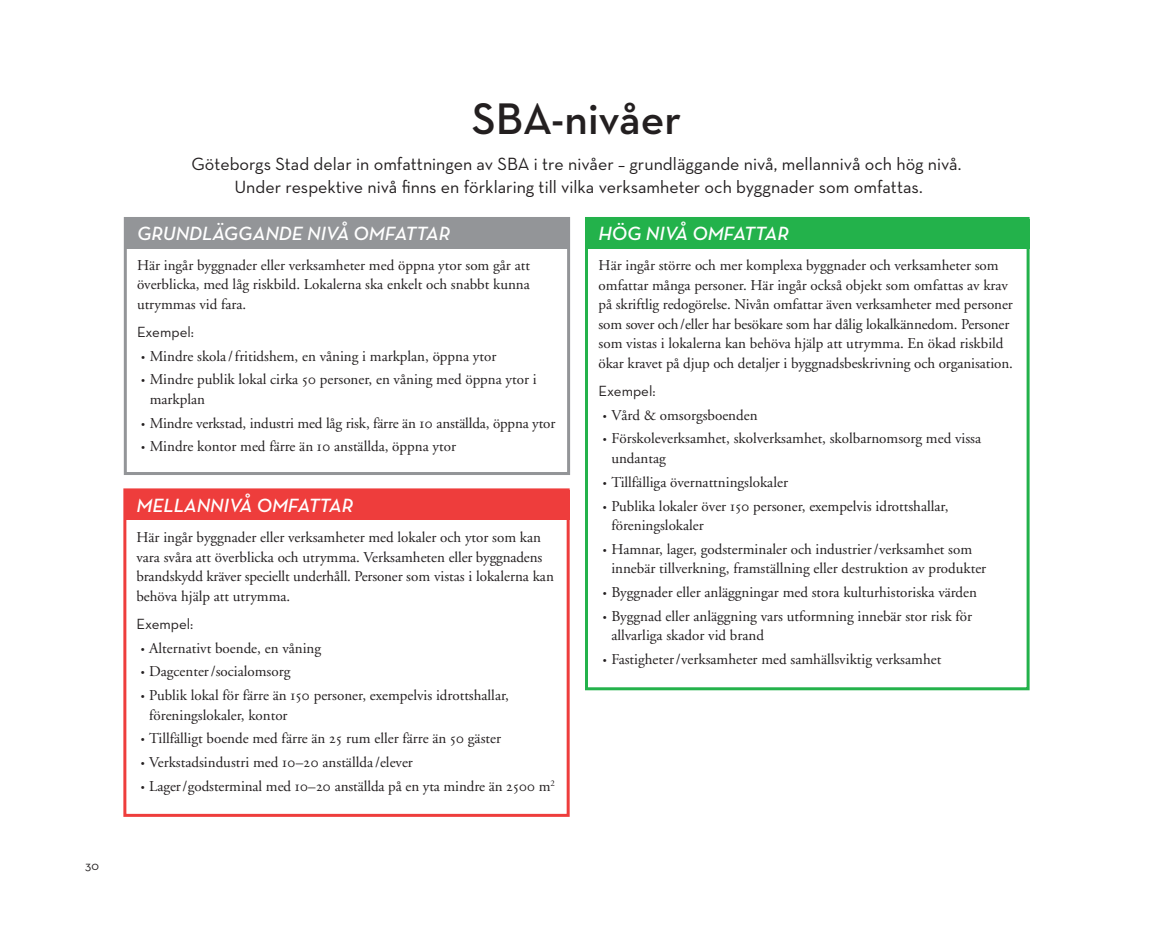
<style>
.page{position:relative;width:1170px;height:936px;background:#fff}
.page>*{position:absolute;margin:0;border:0;box-sizing:border-box;transform-origin:0 0}
.RUB_30_pt_versalgeme{font:600 45px "Neutra Text";color:#231f20}
.Underrub_13_pt{font:italic 600 19.5px "Neutra Text";color:#fff}
.Ingress{font:18px "Neutra Text";color:#231f20}
.Bröd_11_5_pt{font:15px/19.5px "Adobe Garamond";color:#231f20}
.Bröd_11_5_pt-2{font:15px "Neutra Text";color:#231f20}
.t1{font:12.3px "Neutra Text";color:#231f20}
.s1{font-size:10.5px}
.s2{font-family:"Adobe Garamond Regular SC"}
</style>
<div class="page">
<div style="left:124px;top:219px;width:446px;height:29px;background:#939598"></div>
<div style="left:124px;top:490px;width:445px;height:29px;background:#ee3d3c"></div>
<div style="left:585px;top:219px;width:444px;height:29px;background:#23b24b"></div>
<div style="left:124px;top:217px;width:446px;height:258px;border:3px solid #939598"></div>
<div style="left:123px;top:488px;width:446px;height:328px;border:3px solid #ee3d3c"></div>
<div style="left:585px;top:217px;width:444px;height:473px;border:3px solid #23b24b"></div>
<p class="t1" style="left:85px;top:857px;width:16px">30</p>
<p class="RUB_30_pt_versalgeme" style="left:471px;top:91px;width:211px">SBA-nivåer</p>
<p class="Ingress" style="left:191px;top:153px;width:771px">Göteborgs Stad delar in omfattningen av SBA i tre nivåer – grundläggande nivå, mellannivå och hög nivå.</p>
<p class="Ingress" style="left:234px;top:175px;width:689px">Under respektive nivå finns en förklaring till vilka verksamheter och byggnader som omfattas.</p>
<p class="Underrub_13_pt" style="left:137px;top:221px;width:315px">GRUNDLÄGGANDE NIVÅ OMFATTAR</p>
<p class="Bröd_11_5_pt" style="left:137px;top:256px;width:394px;text-align:justify">Här ingår byggnader eller verksamheter med öppna ytor som går att överblicka, med låg riskbild. Lokalerna ska enkelt och snabbt kunna utrymmas vid fara.</p>
<p class="Bröd_11_5_pt-2" style="left:137px;top:322px;width:58px">Exempel:</p>
<p class="Bröd_11_5_pt" style="left:141px;top:346px;width:356px"><span class="s1">•</span> Mindre skola /fritidshem, en våning i markplan, öppna ytor</p>
<p class="Bröd_11_5_pt" style="left:150px;top:370px;width:388px;text-indent:-9px"><span class="s1">•</span> Mindre publik lokal cirka <span class="s2">50</span> personer, en våning med öppna ytor i markplan</p>
<p class="Bröd_11_5_pt" style="left:141px;top:413px;width:415px"><span class="s1">•</span> Mindre verkstad, industri med låg risk, färre än <span class="s2">10</span> anställda, öppna ytor</p>
<p class="Bröd_11_5_pt" style="left:141px;top:437px;width:316px"><span class="s1">•</span> Mindre kontor med färre än <span class="s2">10</span> anställda, öppna ytor</p>
<p class="Underrub_13_pt" style="left:136px;top:493px;width:218px">MELLANNIVÅ OMFATTAR</p>
<p class="Bröd_11_5_pt" style="left:136px;top:528px;width:419px">Här ingår byggnader eller verksamheter med lokaler och ytor som kan vara svåra att överblicka och utrymma. Verksamheten eller byggnadens brandskydd kräver speciellt underhåll. Personer som vistas i lokalerna kan behöva hjälp att utrymma.</p>
<p class="Bröd_11_5_pt-2" style="left:136px;top:614px;width:58px">Exempel:</p>
<p class="Bröd_11_5_pt" style="left:141px;top:638px;width:182px"><span class="s1">•</span> Alternativt boende, en våning</p>
<p class="Bröd_11_5_pt" style="left:141px;top:662px;width:151px"><span class="s1">•</span> Dagcenter/socialomsorg</p>
<p class="Bröd_11_5_pt" style="left:149px;top:686px;width:361px;text-indent:-9px"><span class="s1">•</span> Publik lokal för färre än <span class="s2">150</span> personer, exempelvis idrottshallar, föreningslokaler, kontor</p>
<p class="Bröd_11_5_pt" style="left:141px;top:729px;width:362px"><span class="s1">•</span> Tillfälligt boende med färre än <span class="s2">25</span> rum eller färre än <span class="s2">50</span> gäster</p>
<p class="Bröd_11_5_pt" style="left:141px;top:753px;width:274px"><span class="s1">•</span> Verkstadsindustri med <span class="s2">10–20</span> anställda /elever</p>
<p class="Bröd_11_5_pt" style="left:141px;top:776px;width:416px"><span class="s1">•</span> Lager/godsterminal med <span class="s2">10–20</span> anställda på en yta mindre än <span class="s2">2500</span> m<sup>2</sup></p>
<p class="Underrub_13_pt" style="left:598px;top:221px;width:192px">HÖG NIVÅ OMFATTAR</p>
<p class="Bröd_11_5_pt" style="left:598px;top:256px;width:416px">Här ingår större och mer komplexa byggnader och verksamheter som omfattar många personer. Här ingår också objekt som omfattas av krav på skriftlig redogörelse. Nivån omfattar även verksamheter med personer som sover och/eller har besökare som har dålig lokalkännedom. Personer som vistas i lokalerna kan behöva hjälp att utrymma. En ökad riskbild ökar kravet på djup och detaljer i byggnadsbeskrivning och organisation.</p>
<p class="Bröd_11_5_pt-2" style="left:598px;top:382px;width:59px">Exempel:</p>
<p class="Bröd_11_5_pt" style="left:603px;top:405px;width:156px"><span class="s1">•</span> Vård &amp; omsorgsboenden</p>
<p class="Bröd_11_5_pt" style="left:611px;top:429px;width:371px;text-indent:-9px"><span class="s1">•</span> Förskoleverksamhet, skolverksamhet, skolbarnomsorg med vissa undantag</p>
<p class="Bröd_11_5_pt" style="left:603px;top:472px;width:187px"><span class="s1">•</span> Tillfälliga övernattningslokaler</p>
<p class="Bröd_11_5_pt" style="left:611px;top:496px;width:338px;text-indent:-9px"><span class="s1">•</span> Publika lokaler över <span class="s2">150</span> personer, exempelvis idrottshallar, föreningslokaler</p>
<p class="Bröd_11_5_pt" style="left:611px;top:539px;width:376px;text-indent:-9px"><span class="s1">•</span> Hamnar, lager, godsterminaler och industrier/verksamhet som innebär tillverkning, framställning eller destruktion av produkter</p>
<p class="Bröd_11_5_pt" style="left:603px;top:583px;width:376px"><span class="s1">•</span> Byggnader eller anläggningar med stora kulturhistoriska värden</p>
<p class="Bröd_11_5_pt" style="left:611px;top:606px;width:362px;text-indent:-9px"><span class="s1">•</span> Byggnad eller anläggning vars utformning innebär stor risk för allvarliga skador vid brand</p>
<p class="Bröd_11_5_pt" style="left:603px;top:650px;width:340px"><span class="s1">•</span> Fastigheter/verksamheter med samhällsviktig verksamhet</p>
</div>
